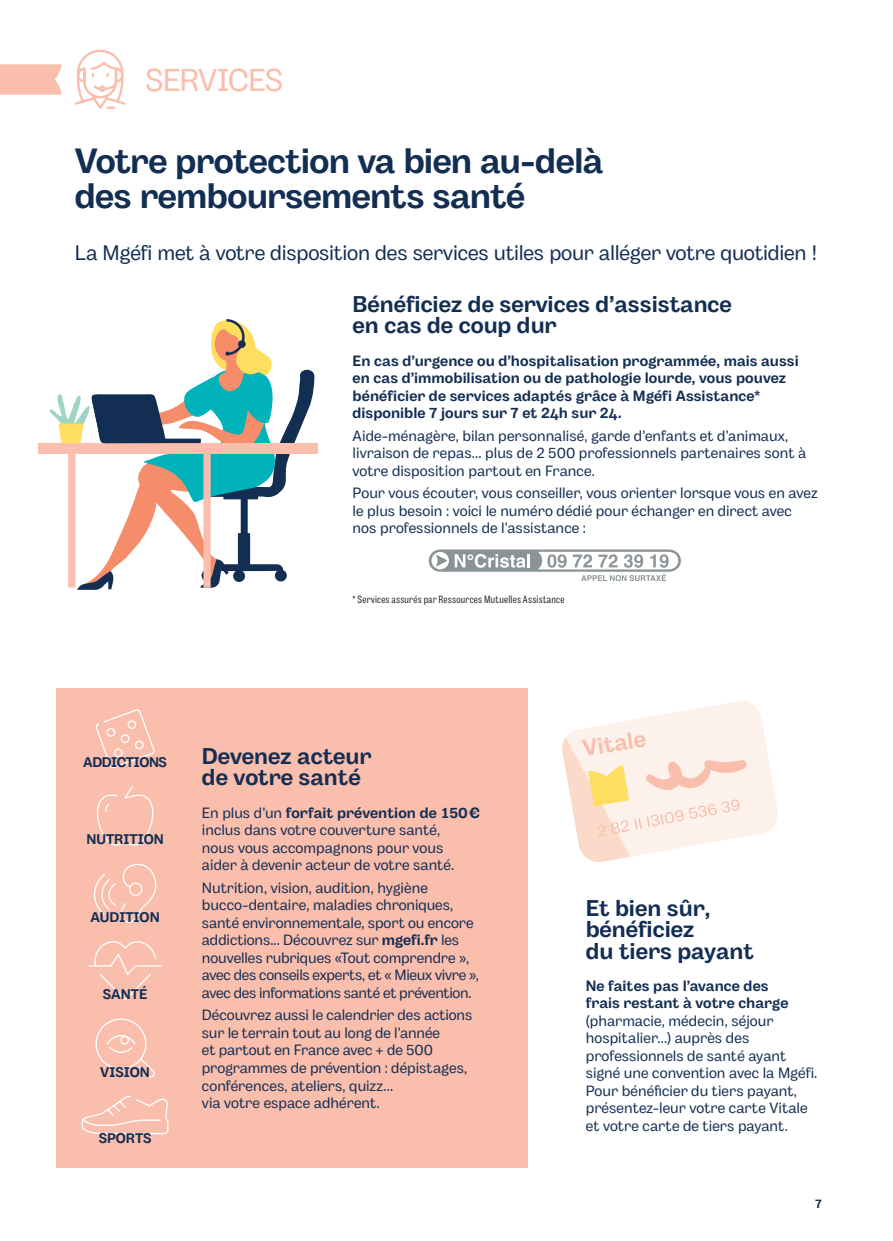
<style>
.page{position:relative;width:893px;height:1241px;background:#fff}
.page>*{position:absolute;margin:0;border:0;box-sizing:border-box;transform-origin:0 0}
.t1{font:700 35px/35px "Body Grotesque";letter-spacing:-.02em;color:#132e53}
.t2{font:31.5px "Body Grotesque";letter-spacing:-.02em;color:#fabead}
.t3{font:700 22.75px/21px "Body Grotesque";color:#132e53}
.t4{font:700 22.75px "Body Grotesque";color:#fabead}
.t5{font:21px "Body Grotesque";letter-spacing:-.01em;color:#132e53}
.t6{font:14.88px/17.5px "Body Grotesque";color:#132e53}
.t7{font:700 14.88px/17.5px "Body Grotesque";letter-spacing:.005em;color:#132e53}
.t8{font:700 14px "Body Grotesque";color:#132e53}
.t9{font:700 14px "Body Grotesque";letter-spacing:-.03em;color:#132e53}
.t10{font:700 12.25px "Body Grotesque";color:#132e53}
.t11{font:10.5px "Body Grotesque Slim";letter-spacing:.02em;color:#231f20}
.s1{font-weight:700}
</style>
<div class="page">
<div style="left:57px;top:688px;width:471px;height:479px;background:#fabead"></div>
<svg style="left:94px;top:863px;width:63px;height:60px"></svg>
<svg style="left:97px;top:786px;width:57px;height:60px"></svg>
<svg style="left:81px;top:1095px;width:88px;height:39px"></svg>
<svg style="left:88px;top:941px;width:74px;height:59px"></svg>
<svg style="left:95px;top:1018px;width:60px;height:60px"></svg>
<svg style="left:96px;top:709px;width:59px;height:59px"></svg>
<svg style="left:562px;top:701px;width:216px;height:161px"></svg>
<svg style="left:75px;top:49px;width:51px;height:60px"></svg>
<svg style="left:0;top:64px;width:62px;height:31px;background:#fac2b2"></svg>
<svg style="left:429px;top:549px;width:252px;height:32px"></svg>
<div style="left:220px;top:443px;width:97px;height:10px;background:#fabead"></div>
<div style="left:38px;top:443px;width:182px;height:10px;background:#fabead"></div>
<svg style="left:44px;top:319px;width:270px;height:270px"></svg>
<h2 class="t2" style="left:145px;top:60px;width:139px">SERVICES</h2>
<h1 class="t1" style="left:75px;top:144px;width:530px">Votre protection va bien au-delà des remboursements santé</h1>
<h3 class="t5" style="left:75px;top:239px;width:744px">La Mgéfi met à votre disposition des services utiles pour alléger votre quotidien !</h3>
<h3 class="t3" style="left:353px;top:294px;width:381px">Bénéficiez de services d’assistance en cas de coup dur</h3>
<p class="t7" style="left:353px;top:352px;width:448px">En cas d’urgence ou d’hospitalisation programmée, mais aussi en cas d’immobilisation ou de pathologie lourde, vous pouvez bénéficier de services adaptés grâce à Mgéfi Assistance* disponible 7 jours sur 7 et 24h sur 24.</p>
<p class="t6" style="left:353px;top:427px;width:455px">Aide-ménagère, bilan personnalisé, garde d’enfants et d’animaux, livraison de repas... plus de 2 500 professionnels partenaires sont à votre disposition partout en France.</p>
<p class="t6" style="left:353px;top:484px;width:467px">Pour vous écouter, vous conseiller, vous orienter lorsque vous en avez le plus besoin : voici le numéro dédié pour échanger en direct avec nos professionnels de l’assistance :</p>
<p class="t11" style="left:353px;top:593px;width:213px">* Services assurés par Ressources Mutuelles Assistance</p>
<p class="t9" style="left:83px;top:753px;width:85px">ADDICTIONS</p>
<p class="t8" style="left:86px;top:830px;width:79px">NUTRITION</p>
<p class="t8" style="left:91px;top:907px;width:71px">AUDITION</p>
<p class="t8" style="left:103px;top:985px;width:46px">SANTÉ</p>
<p class="t8" style="left:100px;top:1062px;width:51px">VISION</p>
<p class="t8" style="left:99px;top:1129px;width:54px">SPORTS</p>
<h3 class="t3" style="left:202px;top:746px;width:171px">Devenez acteur de votre santé</h3>
<p class="t6" style="left:202px;top:804px;width:280px">En plus d’un <span class="s1">forfait prévention de 150€ </span>inclus dans votre couverture santé,<br>nous vous accompagnons pour vous aider à devenir acteur de votre santé.</p>
<p class="t6" style="left:202px;top:879px;width:279px">Nutrition, vision, audition, hygiène bucco-dentaire, maladies chroniques, santé environnementale, sport ou encore addictions... Découvrez sur <span class="s1">mgefi.fr</span> les nouvelles rubriques «Tout comprendre », avec des conseils experts, et « Mieux vivre », avec des informations santé et prévention.</p>
<p class="t6" style="left:202px;top:1006px;width:272px">Découvrez aussi le calendrier des actions sur le terrain tout au long de l’année<br>et partout en France avec + de 500 programmes de prévention : dépistages, conférences, ateliers, quizz...<br>via votre espace adhérent.</p>
<h3 class="t4" style="left:581px;top:733px;width:65px;rotate:-9deg">Vitale</h3>
<h3 class="t3" style="left:586px;top:898px;width:170px">Et bien sûr, bénéficiez<br>du tiers payant</h3>
<p class="t7" style="left:586px;top:977px;width:204px">Ne faites pas l’avance des frais restant à votre charge</p>
<p class="t6" style="left:586px;top:1011px;width:233px">(pharmacie, médecin, séjour hospitalier...) auprès des professionnels de santé ayant signé une convention avec la Mgéfi.<br>Pour bénéficier du tiers payant, présentez-leur votre carte Vitale et votre carte de tiers payant.</p>
<p class="t10" style="left:815px;top:1195px;width:8px">7</p>
</div>
